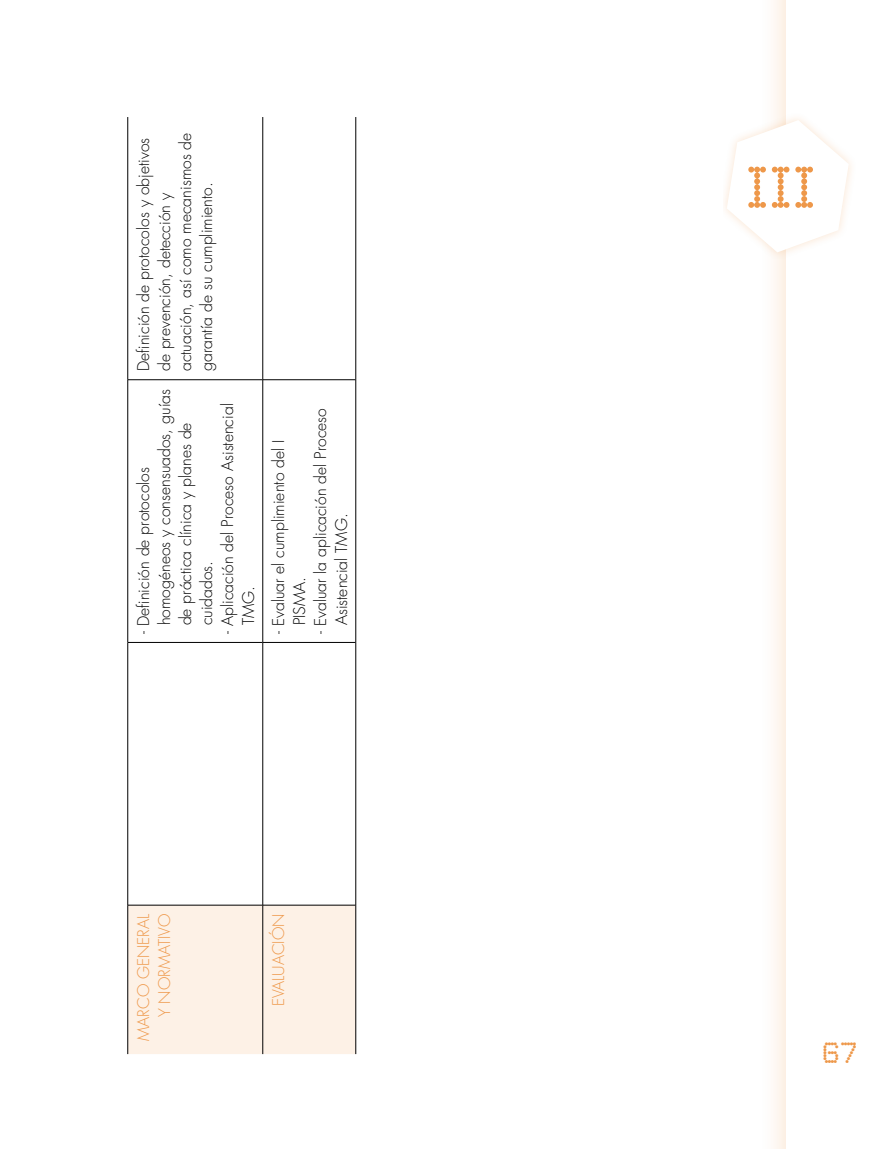
<style>
.page{position:relative;width:893px;height:1149px;background:#fff}
.page>*{position:absolute;margin:0;border:0;box-sizing:border-box;transform-origin:0 0}
.t1{font:60px "Dot Matrix One";color:#ee984a}
.t2{font:30px "Dot Matrix One";color:#ee984a}
.t3{font:300 15.75px/21px "Futura Std";color:#000}
.t4{font:300 15.75px/21px "Futura Std";color:#ee984a;text-align:right}
</style>
<div class="page">
<div style="left:757px;top:0;width:136px;height:1148px;background:#ee984a;opacity:.25"></div>
<div style="left:787px;top:0;width:106px;height:1148px;background:#fff"></div>
<div style="left:717px;top:111px;width:176px;height:179px;background:#fff"></div>
<svg style="left:727px;top:120px;width:122px;height:132px"></svg>
<div style="left:128px;top:905px;width:227px;height:148px;background:#fdf1e6"></div>
<hr style="left:127px;top:904px;width:1px;height:149px;background:#000">
<hr style="left:127px;top:642px;width:1px;height:262px;background:#000">
<hr style="left:128px;top:904px;width:135px;height:1px;background:#000">
<hr style="left:127px;top:379px;width:1px;height:263px;background:#000">
<hr style="left:128px;top:642px;width:135px;height:1px;background:#000">
<hr style="left:127px;top:117px;width:1px;height:262px;background:#000">
<hr style="left:128px;top:379px;width:135px;height:1px;background:#000">
<hr style="left:262px;top:904px;width:1px;height:149px;background:#000">
<hr style="left:262px;top:642px;width:1px;height:262px;background:#000">
<hr style="left:263px;top:904px;width:93px;height:1px;background:#000">
<hr style="left:262px;top:379px;width:1px;height:263px;background:#000">
<hr style="left:263px;top:642px;width:93px;height:1px;background:#000">
<hr style="left:262px;top:117px;width:1px;height:262px;background:#000">
<hr style="left:263px;top:379px;width:93px;height:1px;background:#000">
<hr style="left:355px;top:904px;width:1px;height:149px;background:#000">
<hr style="left:355px;top:642px;width:1px;height:262px;background:#000">
<hr style="left:355px;top:379px;width:1px;height:263px;background:#000">
<hr style="left:355px;top:117px;width:1px;height:262px;background:#000">
<p class="t3" style="left:133px;top:371px;width:240px;rotate:-90deg">Definición de protocolos y objetivos de prevención, detección y actuación, así como mecanismos de garantía de su cumplimiento.</p>
<p class="t3" style="left:133px;top:625px;width:238px;text-indent:-9px;rotate:-90deg">- Definición de protocolos homogéneos y consensuados, guías de práctica clínica y planes de cuidados.</p>
<p class="t3" style="left:217px;top:625px;width:223px;text-indent:-9px;rotate:-90deg">- Aplicación del Proceso Asistencial<br>TMG.</p>
<p class="t3" style="left:310px;top:625px;width:219px;text-indent:-9px;rotate:-90deg">- Evaluar la aplicación del Proceso<br>Asistencial TMG.</p>
<p class="t3" style="left:268px;top:625px;width:187px;text-indent:-9px;rotate:-90deg">- Evaluar el cumplimiento del I<br>PISMA.</p>
<p class="t4" style="left:133px;top:1040px;width:129px;rotate:-90deg">MARCO GENERAL<br>Y NORMATIVO</p>
<p class="t4" style="left:268px;top:1005px;width:94px;rotate:-90deg">EVALUACIÓN</p>
<h1 class="t1" style="left:745px;top:152px;width:72px">III</h1>
<h2 class="t2" style="left:822px;top:1034px;width:37px">67</h2>
</div>
